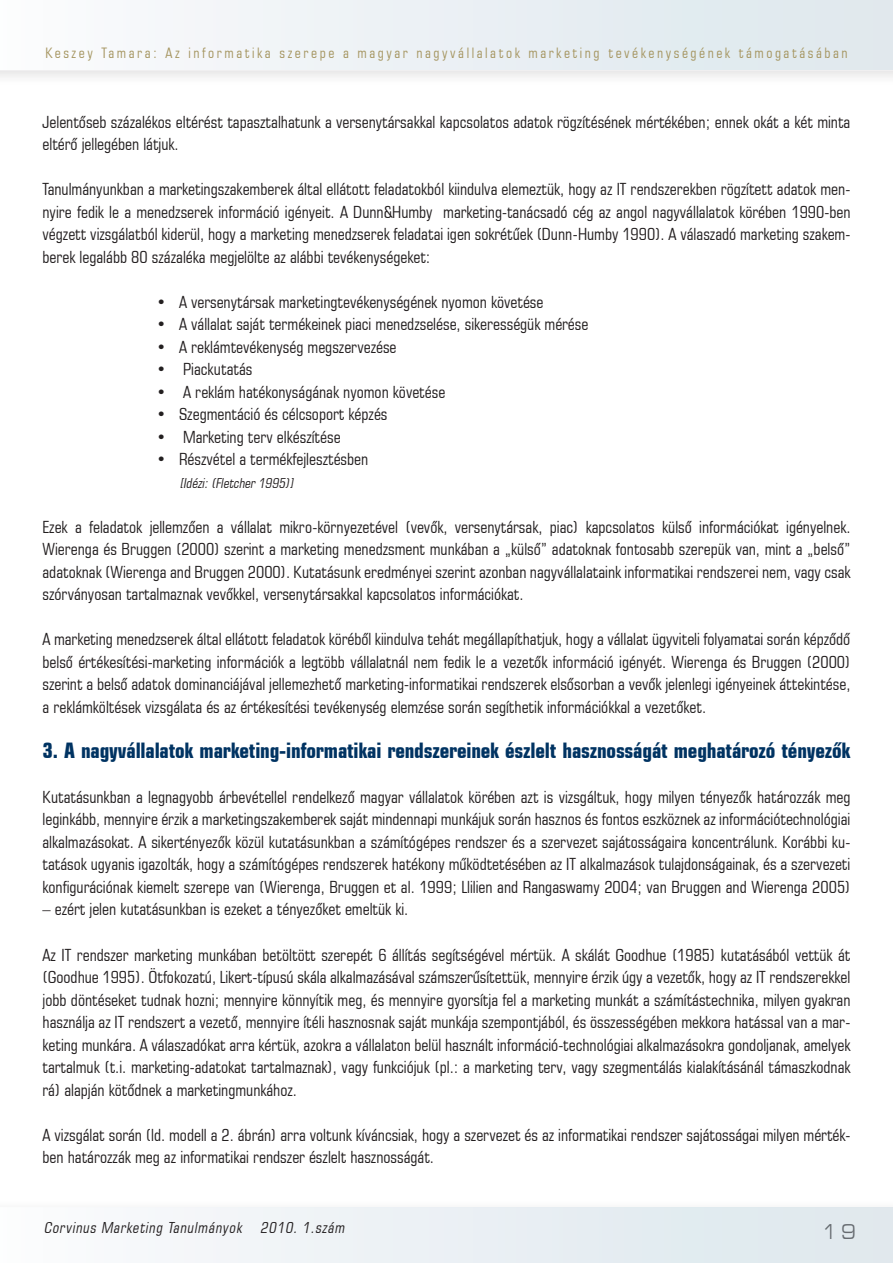
<style>
.page{position:relative;width:893px;height:1263px;background:#fff}
.page>*{position:absolute;margin:0;border:0;box-sizing:border-box;transform-origin:0 0}
.t1{font:22.2px "Eurostile Xtd PFL Normal";color:#747578;scale:.75 1}
.t2{font:21px "Square 721 Cn PFL Bold";letter-spacing:-.01em;color:#003362}
.t3{font:16.5px/22.5px "Square 721 Cn PFL Normal";color:#231f20;text-align:justify}
.t4{font:italic 15px "Square 721 Cn PFL Normal";color:#231f20}
.t5{font:14.25px "Square 721 Cn PFL Normal";letter-spacing:.18em;color:#a59560}
.t6{font:italic 13.5px "Square 721 Cn PFL Normal";color:#231f20}
</style>
<div class="page">
<div style="left:0;top:70px;width:893px;height:7px;background:#f0eff0"></div>
<div style="left:0;top:0;width:893px;height:70px;background:linear-gradient(to right,#fbfbfd,#dde7ec)"></div>
<div style="left:0;top:1207px;width:893px;height:56px;background:linear-gradient(to right,#fbfbfd,#dde7ec)"></div>
<p class="t5" style="left:45px;top:44px;width:804px">Keszey Tamara: Az informatika szerepe a magyar nagyvállalatok marketing tevékenységének támogatásában</p>
<p class="t3" style="left:43px;top:111px;width:809px">Jelentőseb százalékos eltérést tapasztalhatunk a versenytársakkal kapcsolatos adatok rögzítésének mértékében; ennek okát a két minta eltérő jellegében látjuk.</p>
<p class="t3" style="left:43px;top:178px;width:809px">Tanulmányunkban a marketingszakemberek által ellátott feladatokból kiindulva elemeztük, hogy az IT rendszerekben rögzített adatok men&shy;nyire fedik le a menedzserek információ igényeit. A Dunn&amp;Humby marketing-tanácsadó cég az angol nagyvállalatok körében 1990-ben végzett vizsgálatból kiderül, hogy a marketing menedzserek feladatai igen sokrétűek (Dunn-Humby 1990). A válaszadó marketing szakem&shy;berek legalább 80 százaléka megjelölte az alábbi tevékenységeket:</p>
<p class="t3" style="left:157px;top:291px;width:388px">• A versenytársak marketingtevékenységének nyomon követése</p>
<p class="t3" style="left:157px;top:313px;width:433px">• A vállalat saját termékeinek piaci menedzselése, sikerességük mérése</p>
<p class="t3" style="left:157px;top:336px;width:241px">• A reklámtevékenység megszervezése</p>
<p class="t3" style="left:157px;top:358px;width:97px">• Piackutatás</p>
<p class="t3" style="left:157px;top:381px;width:290px">• A reklám hatékonyságának nyomon követése</p>
<p class="t3" style="left:157px;top:403px;width:232px">• Szegmentáció és célcsoport képzés</p>
<p class="t3" style="left:157px;top:426px;width:186px">• Marketing terv elkészítése</p>
<p class="t3" style="left:157px;top:448px;width:213px">• Részvétel a termékfejlesztésben</p>
<p class="t6" style="left:179px;top:475px;width:119px">[Idézi:(Fletcher1995)]</p>
<p class="t3" style="left:43px;top:516px;width:809px">Ezek a feladatok jellemzően a vállalat mikro-környezetével (vevők, versenytársak, piac) kapcsolatos külső információkat igényelnek.<br>Wierenga és Bruggen (2000) szerint a marketing menedzsment munkában a „külső” adatoknak fontosabb szerepük van, mint a „belső” adatoknak (Wierenga and Bruggen 2000). Kutatásunk eredményei szerint azonban nagyvállalataink informatikai rendszerei nem, vagy csak szórványosan tartalmaznak vevőkkel, versenytársakkal kapcsolatos információkat.</p>
<p class="t3" style="left:43px;top:628px;width:809px">A marketing menedzserek által ellátott feladatok köréből kiindulva tehát megállapíthatjuk, hogy a vállalat ügyviteli folyamatai során képződő belső értékesítési-marketing információk a legtöbb vállalatnál nem fedik le a vezetők információ igényét. Wierenga és Bruggen (2000) szerint a belső adatok dominanciájával jellemezhető marketing-informatikai rendszerek elsősorban a vevők jelenlegi igényeinek áttekintése, a reklámköltések vizsgálata és az értékesítési tevékenység elemzése során segíthetik információkkal a vezetőket.</p>
<p class="t2" style="left:43px;top:738px;width:809px">3. A nagyvállalatok marketing-informatikai rendszereinek észlelt hasznosságát meghatározó tényezők</p>
<p class="t3" style="left:43px;top:786px;width:809px">Kutatásunkban a legnagyobb árbevétellel rendelkező magyar vállalatok körében azt is vizsgáltuk, hogy milyen tényezők határozzák meg leginkább, mennyire érzik a marketingszakemberek saját mindennapi munkájuk során hasznos és fontos eszköznek az információtechnológiai alkalmazásokat. A sikertényezők közül kutatásunkban a számítógépes rendszer és a szervezet sajátosságaira koncentrálunk. Korábbi ku&shy;tatások ugyanis igazolták, hogy a számítógépes rendszerek hatékony működtetésében az IT alkalmazások tulajdonságainak, és a szervezeti konfigurációnak kiemelt szerepe van (Wierenga, Bruggen et al. 1999; Llilien and Rangaswamy 2004; van Bruggen and Wierenga 2005)</p>
<p class="t3" style="left:43px;top:898px;width:367px">– ezért jelen kutatásunkban is ezeket a tényezőket emeltük ki.</p>
<p class="t3" style="left:43px;top:943px;width:809px">Az IT rendszer marketing munkában betöltött szerepét 6 állítás segítségével mértük. A skálát Goodhue (1985) kutatásából vettük át (Goodhue 1995). Ötfokozatú, Likert-típusú skála alkalmazásával számszerűsítettük, mennyire érzik úgy a vezetők, hogy az IT rendszerekkel jobb döntéseket tudnak hozni; mennyire könnyítik meg, és mennyire gyorsítja fel a marketing munkát a számítástechnika, milyen gyakran használja az IT rendszert a vezető, mennyire ítéli hasznosnak saját munkája szempontjából, és összességében mekkora hatással van a mar&shy;keting munkára. A válaszadókat arra kértük, azokra a vállalaton belül használt információ-technológiai alkalmazásokra gondoljanak, amelyek tartalmuk (t.i. marketing-adatokat tartalmaznak), vagy funkciójuk (pl.: a marketing terv, vagy szegmentálás kialakításánál támaszkodnak rá) alapján kötődnek a marketingmunkához.</p>
<p class="t3" style="left:43px;top:1123px;width:809px">A vizsgálat során (ld. modell a 2. ábrán) arra voltunk kíváncsiak, hogy a szervezet és az informatikai rendszer sajátosságai milyen mérték&shy;ben határozzák meg az informatikai rendszer észlelt hasznosságát.</p>
<p class="t4" style="left:44px;top:1218px;width:305px">Corvinus Marketing Tanulmányok 2010. 1.szám</p>
<h1 class="t1" style="left:823px;top:1220px;width:42px">1 9</h1>
</div>
